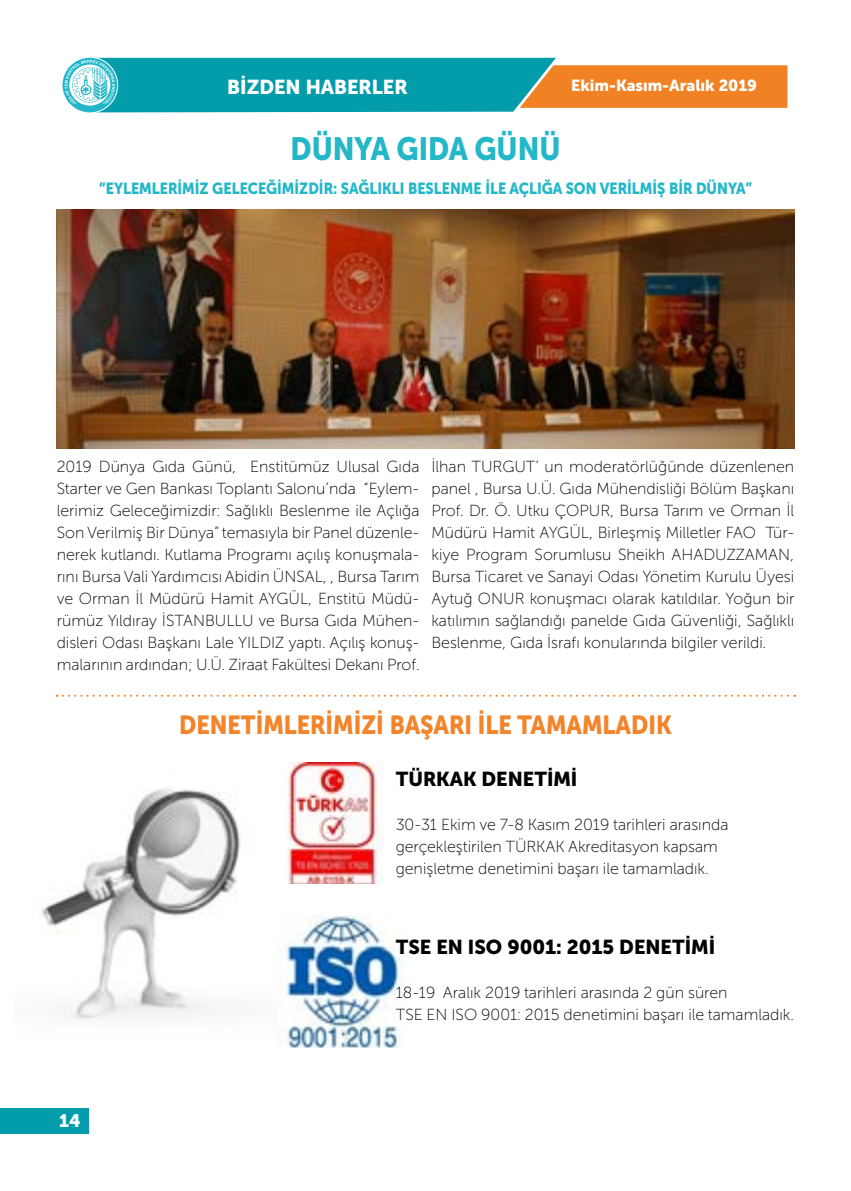
<style>
.page{position:relative;width:851px;height:1191px;background:#fff}
.page>*{position:absolute;margin:0;border:0;box-sizing:border-box;transform-origin:0 0}
.t1{font:32px "Museo Sans Cyrl 900";color:#23b7c8;scale:.9 1}
.t2{font:26px "Museo Sans Cyrl 900";color:#f2852b;scale:.9 1}
.t3{font:20px "Museo Sans Cyrl 900";color:#000}
.t4{font:20px "Museo Sans Cyrl 900";color:#fff}
.t5{font:18px "Museo Sans Cyrl 900";color:#fff}
.t6{font:16px/22px "Museo Sans Cyrl 100";color:#000}
.t7{font:16px "Museo Sans Cyrl 900";color:#23b7c8;scale:.9 1}
.t8{font:16px "Museo Sans Cyrl 900";color:#fff}
</style>
<div class="page">
<svg style="left:62px;top:58px;width:726px;height:54px;background:#61a190"></svg>
<div style="left:0;top:1108px;width:89px;height:26px;background:#039caa"></div>
<img style="left:287px;top:762px;width:97px;height:122px">
<img style="left:276px;top:915px;width:128px;height:132px">
<img style="left:57px;top:209px;width:737px;height:239px">
<img style="left:42px;top:789px;width:236px;height:248px">
<svg style="left:57px;top:694px;width:738px;height:2px"></svg>
<p class="t4" style="left:227px;top:75px;width:182px">BİZDEN HABERLER</p>
<p class="t8" style="left:571px;top:76px;width:187px">Ekim-Kasım-Aralık 2019</p>
<h1 class="t1" style="left:290px;top:131px;width:301px">DÜNYA GIDA GÜNÜ</h1>
<p class="t7" style="left:99px;top:179px;width:727px">“EYLEMLERIMIZ GELECEĞIMIZDIR: SAĞLIKLI BESLENME ILE AÇLIĞA SON VERILMIŞ BIR DÜNYA”</p>
<p class="t6" style="left:57px;top:456px;width:364px;text-align:justify">2019 Dünya Gıda Günü, Enstitümüz Ulusal Gıda Starter ve Gen Bankası Toplantı Salonu’nda “Eylem&shy;lerimiz Geleceğimizdir: Sağlıklı Beslenme ile Açlığa Son Verilmiş Bir Dünya” temasıyla bir Panel düzenle&shy;nerek kutlandı. Kutlama Programı açılış konuşmala&shy;rını Bursa Vali Yardımcısı Abidin ÜNSAL, , Bursa Tarım ve Orman İl Müdürü Hamit AYGÜL, Enstitü Müdü&shy;rümüz Yıldıray İSTANBULLU ve Bursa Gıda Mühen&shy;disleri Odası Başkanı Lale YILDIZ yaptı. Açılış konuş&shy;malarının ardından; U.Ü. Ziraat Fakültesi Dekanı Prof.</p>
<p class="t6" style="left:431px;top:456px;width:364px;text-align:justify">İlhan TURGUT’ un moderatörlüğünde düzenlenen panel , Bursa U.Ü. Gıda Mühendisliği Bölüm Başkanı Prof. Dr. Ö. Utku ÇOPUR, Bursa Tarım ve Orman İl Müdürü Hamit AYGÜL, Birleşmiş Milletler FAO Tür&shy;kiye Program Sorumlusu Sheikh AHADUZZAMAN, Bursa Ticaret ve Sanayi Odası Yönetim Kurulu Üyesi Aytuğ ONUR konuşmacı olarak katıldılar. Yoğun bir katılımın sağlandığı panelde Gıda Güvenliği, Sağlıklı Beslenme, Gıda İsrafı konularında bilgiler verildi.</p>
<h2 class="t2" style="left:179px;top:710px;width:548px">DENETİMLERİMİZİ BAŞARI İLE TAMAMLADIK</h2>
<p class="t3" style="left:395px;top:767px;width:183px">TÜRKAK DENETİMİ</p>
<p class="t6" style="left:395px;top:813px;width:334px">30-31 Ekim ve 7-8 Kasım 2019 tarihleri arasında gerçekleştirilen TÜRKAK Akreditasyon kapsam genişletme denetimini başarı ile tamamladık.</p>
<p class="t5" style="left:59px;top:1110px;width:23px">14</p>
<p class="t3" style="left:395px;top:935px;width:321px">TSE EN ISO 9001: 2015 DENETİMİ</p>
<p class="t6" style="left:395px;top:981px;width:400px">18-19 Aralık 2019 tarihleri arasında 2 gün süren<br>TSE EN ISO 9001: 2015 denetimini başarı ile tamamladık.</p>
</div>
